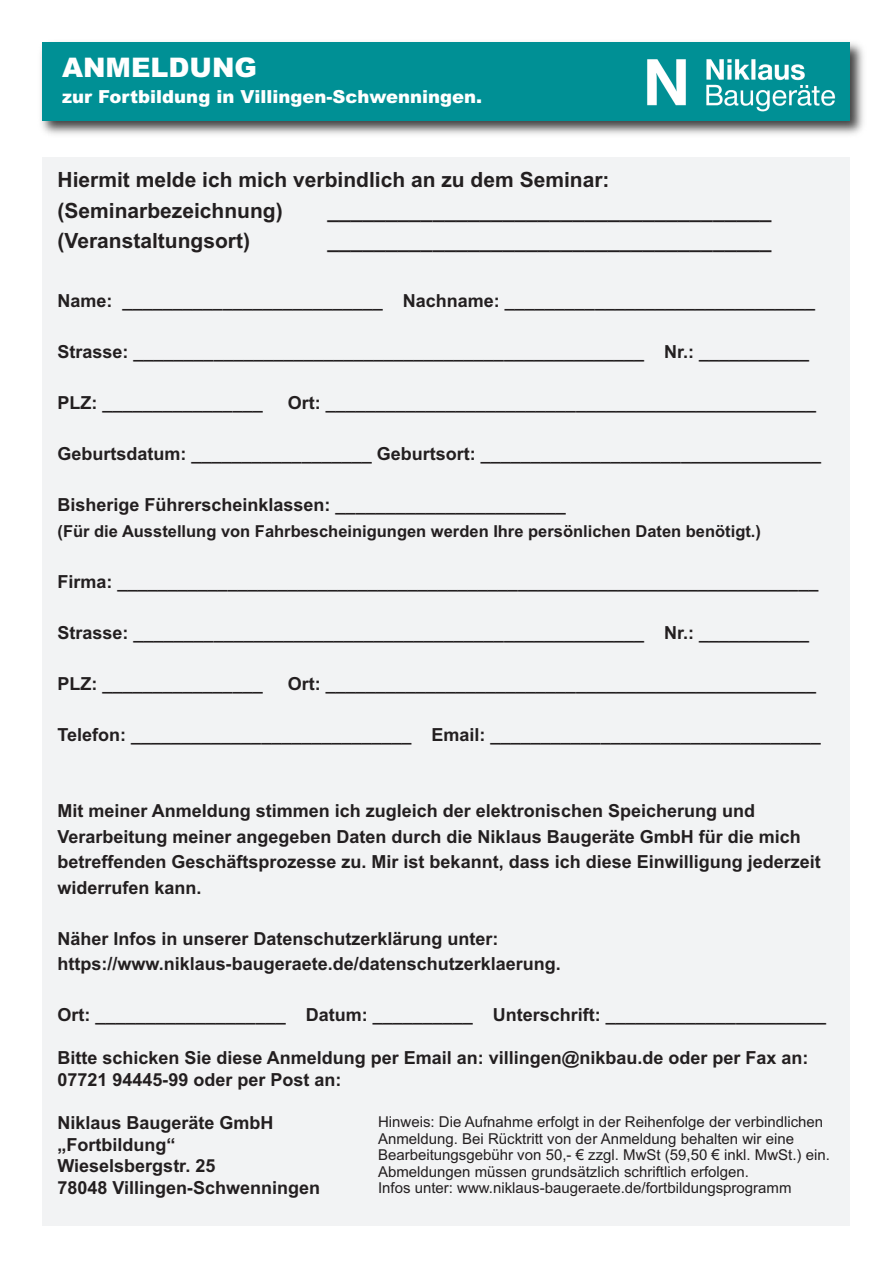
<style>
.page{position:relative;width:893px;height:1263px;background:#fff}
.page>*{position:absolute;margin:0;border:0;box-sizing:border-box;transform-origin:0 0}
.t1{font:900 27px "Arial";color:#fff}
.t2{font:700 21px/30.3px "Arial";color:#231f20}
.t3{font:700 18px/25.5px "Arial";color:#231f20}
.t4{font:900 18px "Arial";color:#fff}
.t5{font:700 16.5px "Arial";color:#231f20}
.t6{font:15px/16.5px "Arial";color:#231f20}
</style>
<div class="page">
<div style="left:43px;top:157px;width:807px;height:1069px;background:#f2f3f4"></div>
<img style="left:41px;top:42px;width:823px;height:93px">
<div style="left:43px;top:43px;width:807px;height:78px;background:#009095"></div>
<img style="left:647px;top:59px;width:189px;height:53px">
<h1 class="t1" style="left:62px;top:52px;width:196px">ANMELDUNG</h1>
<p class="t4" style="left:62px;top:86px;width:422px">zur Fortbildung in Villingen-Schwenningen.</p>
<p class="t2" style="left:58px;top:165px;width:553px">Hiermit melde ich mich verbindlich an zu dem Seminar: (Seminarbezeichnung)</p>
<p class="t2" style="left:328px;top:195px;width:445px">______________________________________</p>
<p class="t2" style="left:58px;top:226px;width:194px">(Veranstaltungsort)</p>
<p class="t2" style="left:328px;top:226px;width:445px">______________________________________</p>
<p class="t3" style="left:58px;top:288px;width:759px">Name: __________________________ Nachname: _______________________________</p>
<p class="t3" style="left:58px;top:339px;width:753px">Strasse: ___________________________________________________ Nr.: ___________</p>
<p class="t3" style="left:58px;top:390px;width:207px">PLZ: ________________</p>
<p class="t3" style="left:288px;top:390px;width:530px">Ort: _________________________________________________</p>
<p class="t3" style="left:58px;top:441px;width:765px">Geburtsdatum: __________________ Geburtsort: __________________________________</p>
<p class="t3" style="left:58px;top:492px;width:510px">Bisherige Führerscheinklassen: _______________________</p>
<p class="t5" style="left:58px;top:521px;width:705px">(Für die Ausstellung von Fahrbescheinigungen werden Ihre persönlichen Daten benötigt.)</p>
<p class="t3" style="left:58px;top:569px;width:762px">Firma: ______________________________________________________________________</p>
<p class="t3" style="left:58px;top:620px;width:753px">Strasse: ___________________________________________________ Nr.: ___________</p>
<p class="t3" style="left:58px;top:671px;width:207px">PLZ: ________________</p>
<p class="t3" style="left:288px;top:671px;width:530px">Ort: _________________________________________________</p>
<p class="t3" style="left:58px;top:722px;width:765px">Telefon: ____________________________ Email: _________________________________</p>
<p class="t3" style="left:58px;top:798px;width:765px">Mit meiner Anmeldung stimmen ich zugleich der elektronischen Speicherung und Verarbeitung meiner angegeben Daten durch die Niklaus Baugeräte GmbH für die mich betreffenden Geschäftsprozesse zu. Mir ist bekannt, dass ich diese Einwilligung jederzeit widerrufen kann.</p>
<p class="t3" style="left:57px;top:926px;width:505px">Näher Infos in unserer Datenschutzerklärung unter: https://www.niklaus-baugeraete.de/datenschutzerklaerung.</p>
<p class="t3" style="left:57px;top:1002px;width:770px">Ort: ___________________ Datum: __________ Unterschrift: ______________________</p>
<p class="t3" style="left:57px;top:1047px;width:753px;line-height:21.6px">Bitte schicken Sie diese Anmeldung per Email an: villingen@nikbau.de oder per Fax an:<br>07721 94445-99 oder per Post an:</p>
<p class="t3" style="left:57px;top:1112px;width:264px;line-height:21.6px">Niklaus Baugeräte GmbH „Fortbildung“<br>Wieselsbergstr. 25<br>78048 Villingen-Schwenningen</p>
<p class="t6" style="left:378px;top:1113px;width:453px">Hinweis: Die Aufnahme erfolgt in der Reihenfolge der verbindlichen Anmeldung. Bei Rücktritt von der Anmeldung behalten wir eine Bearbeitungsgebühr von 50,- € zzgl. MwSt (59,50 € inkl. MwSt.) ein.<br>Abmeldungen müssen grundsätzlich schriftlich erfolgen.<br>Infos unter: www.niklaus-baugeraete.de/fortbildungsprogramm</p>
</div>
